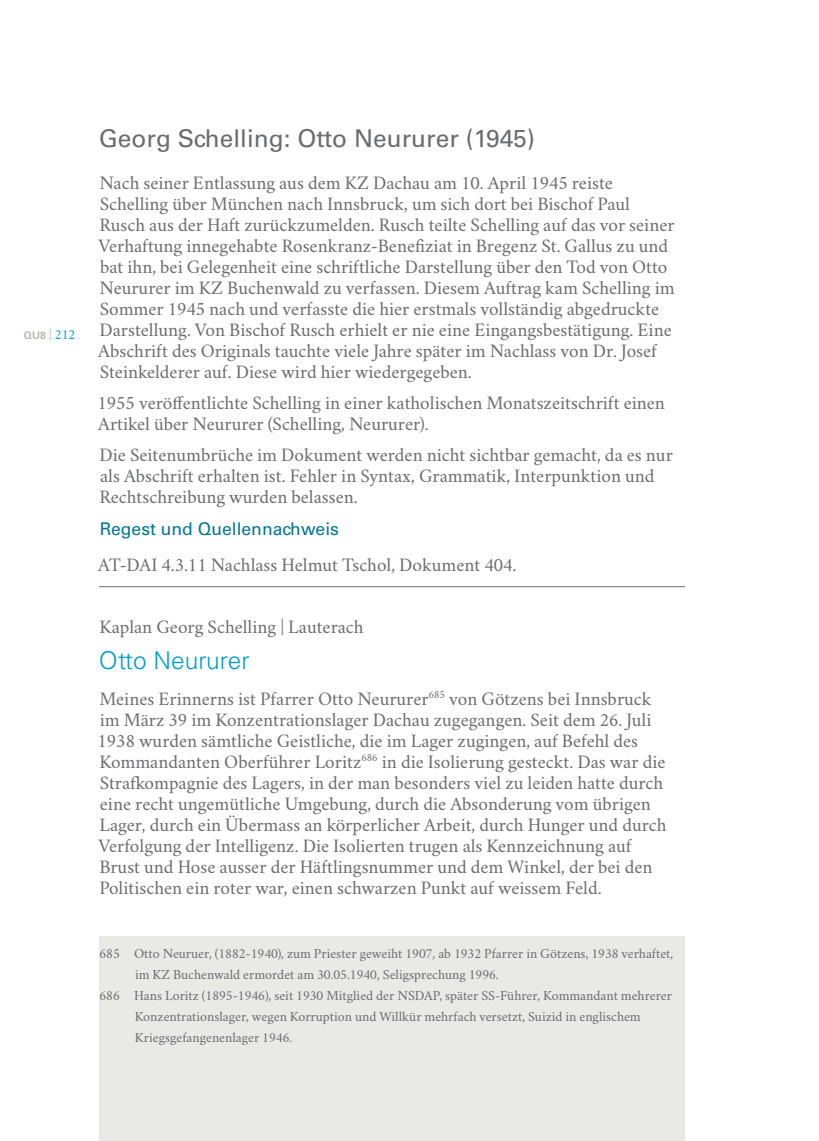
<style>
.page{position:relative;width:819px;height:1141px;background:#fff}
.page>*{position:absolute;margin:0;border:0;box-sizing:border-box;transform-origin:0 0}
.t1{font:24.5px "Univers LT";color:#6b6c6e}
.t2{font:300 24.5px "Univers LT";color:#009ec5}
.t3{font:19.25px/21px "Crimson";color:#6b6c6e}
.t4{font:17.5px "Univers LT";color:#007790}
.t5{font:14px "Crimson";color:#6b6c6e}
.t6{font:700 10.5px "Univers LT";color:#b7b8b1}
.s1{font-family:"Crimson";font-weight:400;font-size:14px}
.s2{font-family:"Crimson";font-weight:400;font-size:14px;color:#009ec5}
</style>
<div class="page">
<div style="left:99px;top:936px;width:586px;height:205px;background:#e9eae5"></div>
<hr style="left:99px;top:586px;width:586px;height:1px;background:#6b6c6e">
<p class="t6" style="left:24px;top:329px;width:53px">QU8 <span class="s1">|</span> <span class="s2">212</span></p>
<p class="t1" style="left:99px;top:124px;width:437px">Georg Schelling: Otto Neururer (1945)</p>
<p class="t3" style="left:98px;top:170px;width:578px">Nach seiner Entlassung aus dem KZ Dachau am 10. April 1945 reiste Schelling über München nach Innsbruck, um sich dort bei Bischof Paul Rusch aus der Haft zurückzumelden. Rusch teilte Schelling auf das vor seiner Verhaftung innegehabte Rosenkranz-Benefiziat in Bregenz St. Gallus zu und bat ihn, bei Gelegenheit eine schriftliche Darstellung über den Tod von Otto Neururer im KZ Buchenwald zu verfassen. Diesem Auftrag kam Schelling im Sommer 1945 nach und verfasste die hier erstmals vollständig abgedruckte Darstellung. Von Bischof Rusch erhielt er nie eine Eingangsbestätigung. Eine Abschrift des Originals tauchte viele Jahre später im Nachlass von Dr. Josef Steinkelderer auf. Diese wird hier wiedergegeben.</p>
<p class="t3" style="left:98px;top:390px;width:569px">1955 veröffentlichte Schelling in einer katholischen Monatszeitschrift einen<br>Artikel über Neururer (Schelling, Neururer).</p>
<p class="t3" style="left:99px;top:442px;width:575px">Die Seitenumbrüche im Dokument werden nicht sichtbar gemacht, da es nur als Abschrift erhalten ist. Fehler in Syntax, Grammatik, Interpunktion und<br>Rechtschreibung wurden belassen.</p>
<p class="t4" style="left:100px;top:518px;width:240px">Regest und Quellennachweis</p>
<p class="t3" style="left:98px;top:552px;width:419px">AT-DAI 4.3.11 Nachlass Helmut Tschol, Dokument 404.</p>
<p class="t3" style="left:99px;top:614px;width:266px">Kaplan Georg Schelling | Lauterach</p>
<p class="t2" style="left:99px;top:645px;width:152px">Otto Neururer</p>
<p class="t3" style="left:98px;top:686px;width:570px">Meines Erinnerns ist Pfarrer Otto Neururer<sup>685</sup> von Götzens bei Innsbruck im März 39 im Konzentrationslager Dachau zugegangen. Seit dem 26. Juli 1938 wurden sämtliche Geistliche, die im Lager zugingen, auf Befehl des Kommandanten Oberführer Loritz<sup>686</sup> in die Isolierung gesteckt. Das war die Strafkompagnie des Lagers, in der man besonders viel zu leiden hatte durch eine recht ungemütliche Umgebung, durch die Absonderung vom übrigen Lager, durch ein Übermass an körperlicher Arbeit, durch Hunger und durch Verfolgung der Intelligenz. Die Isolierten trugen als Kennzeichnung auf Brust und Hose ausser der Häftlingsnummer und dem Winkel, der bei den Politischen ein roter war, einen schwarzen Punkt auf weissem Feld.</p>
<p class="t5" style="left:99px;top:942px;width:575px">685 Otto Neuruer, (1882-1940), zum Priester geweiht 1907, ab 1932 Pfarrer in Götzens, 1938 verhaftet,</p>
<p class="t5" style="left:135px;top:963px;width:365px">im KZ Buchenwald ermordet am 30.05.1940, Seligsprechung 1996.</p>
<p class="t5" style="left:99px;top:984px;width:574px">686 Hans Loritz (1895-1946), seit 1930 Mitglied der NSDAP, später SS-Führer, Kommandant mehrerer</p>
<p class="t5" style="left:135px;top:1005px;width:507px">Konzentrationslager, wegen Korruption und Willkür mehrfach versetzt, Suizid in englischem</p>
<p class="t5" style="left:135px;top:1026px;width:159px">Kriegsgefangenenlager 1946.</p>
</div>
